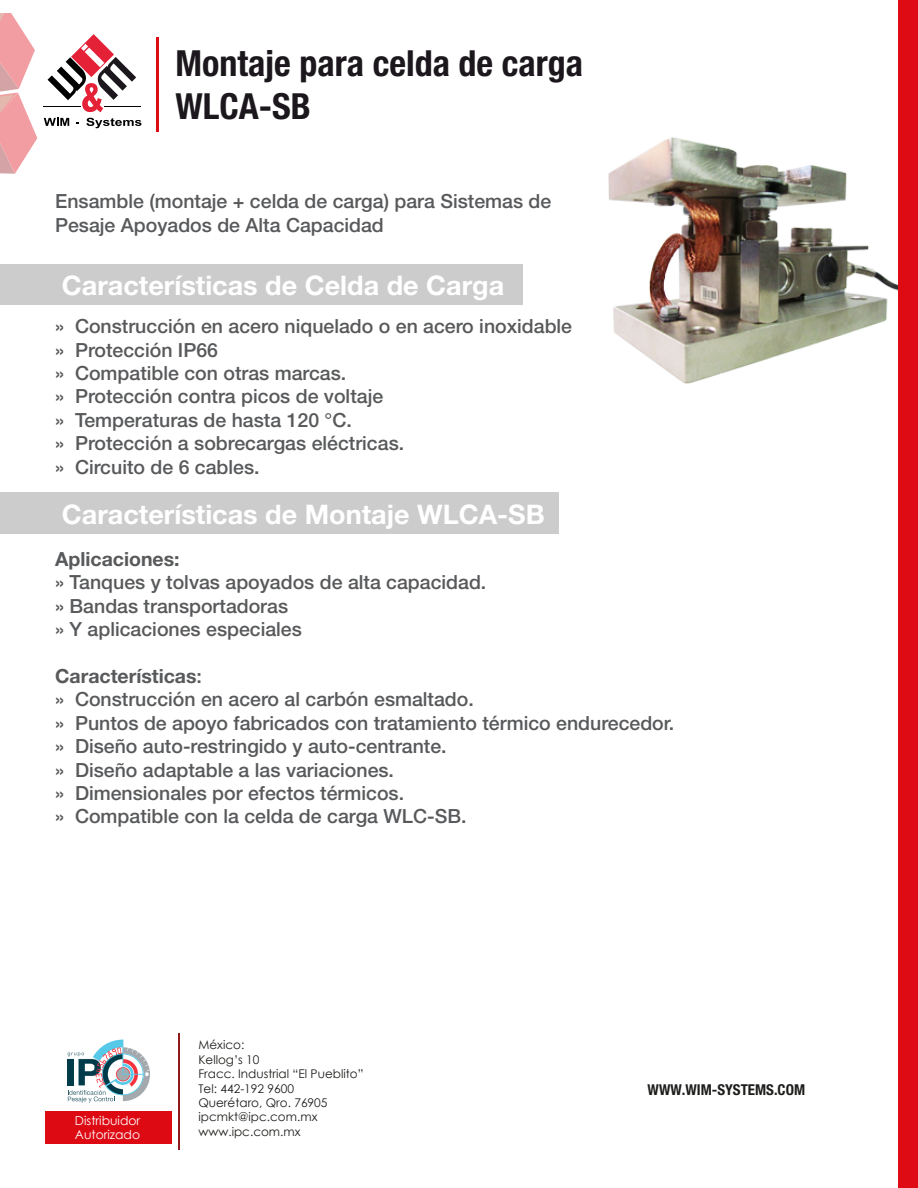
<style>
.page{position:relative;width:918px;height:1188px;background:#fff}
.page>*{position:absolute;margin:0;border:0;box-sizing:border-box;transform-origin:0 0}
.t1{font:700 condensed 36px/43.2px "Helvetica Neue LT Std";color:#1b171c}
.t2{font:700 27px "Helvetica Neue LT Std";color:#fff}
.t3{font:500 19.5px/23.4px "Helvetica Neue LT Std";color:#58595b}
.t4{font:700 19.5px "Helvetica Neue LT Std";color:#58595b}
.t5{font:700 condensed 15px "Helvetica Neue LT Std";color:#1d1d1b}
.t6{font:12.3px/14.9px "Century Gothic";color:#fff}
.t7{font:12px/14.4px "Century Gothic";color:#1d1d1b}
.s1{font-weight:700}
</style>
<div class="page">
<img style="left:608px;top:137px;width:290px;height:247px">
<svg style="left:48px;top:34px;width:88px;height:78px"></svg>
<hr style="left:43px;top:106px;width:38px;height:1px;background:#000100">
<hr style="left:104px;top:106px;width:37px;height:1px;background:#000100">
<svg style="left:44px;top:118px;width:25px;height:8px"></svg>
<svg style="left:86px;top:118px;width:55px;height:10px"></svg>
<hr style="left:156px;top:37px;width:3px;height:95px;background:#dd0a14">
<svg style="left:0;top:13px;width:37px;height:161px"></svg>
<hr style="left:179px;top:1033px;width:1px;height:117px;background:#91191c">
<svg style="left:67px;top:1040px;width:83px;height:63px"></svg>
<div style="left:45px;top:1112px;width:127px;height:32px;background:#dd0a14"></div>
<div style="left:0;top:264px;width:523px;height:41px;background:#ccc"></div>
<div style="left:0;top:493px;width:559px;height:41px;background:#ccc"></div>
<div style="left:898px;top:0;width:20px;height:1188px;background:#de0a14"></div>
<h1 class="t1" style="left:176px;top:41px;width:409px">Montaje para celda de carga<br>WLCA-SB</h1>
<p class="t3" style="left:55px;top:190px;width:498px">Ensamble (montaje + celda de carga) para Sistemas de<br>Pesaje Apoyados de Alta Capacidad</p>
<h2 class="t2" style="left:62px;top:269px;width:444px">Características de Celda de Carga</h2>
<p class="t3" style="left:55px;top:314px;width:519px">» Construcción en acero niquelado o en acero inoxidable » Protección IP66<br>» Compatible con otras marcas.<br>» Protección contra picos de voltaje<br>» Temperaturas de hasta 120 °C.<br>» Protección a sobrecargas eléctricas.<br>» Circuito de 6 cables.</p>
<h2 class="t2" style="left:62px;top:498px;width:484px">Características de Montaje WLCA-SB</h2>
<p class="t4" style="left:55px;top:547px;width:126px">Aplicaciones:</p>
<p class="t3" style="left:55px;top:571px;width:433px">» Tanques y tolvas apoyados de alta capacidad. » Bandas transportadoras<br>» Y aplicaciones especiales</p>
<p class="t3" style="left:55px;top:664px;width:621px"><span class="s1">Características</span>:<br>» Construcción en acero al carbón esmaltado.<br>» Puntos de apoyo fabricados con tratamiento térmico endurecedor. » Diseño auto-restringido y auto-centrante.<br>» Diseño adaptable a las variaciones.<br>» Dimensionales por efectos térmicos.<br>» Compatible con la celda de carga WLC-SB.</p>
<p class="t6" style="left:75px;top:1113px;width:67px">Distribuidor<br>Autorizado</p>
<p class="t7" style="left:198px;top:1038px;width:167px">México:<br>Kellog’s 10<br>Fracc. Industrial “El Pueblito”<br>Tel: 442-192 9600<br>Querétaro, Qro. 76905 ipcmkt@ipc.com.mx www.ipc.com.mx</p>
<p class="t5" style="left:648px;top:1081px;width:159px">WWW.WIM-SYSTEMS.COM</p>
</div>
